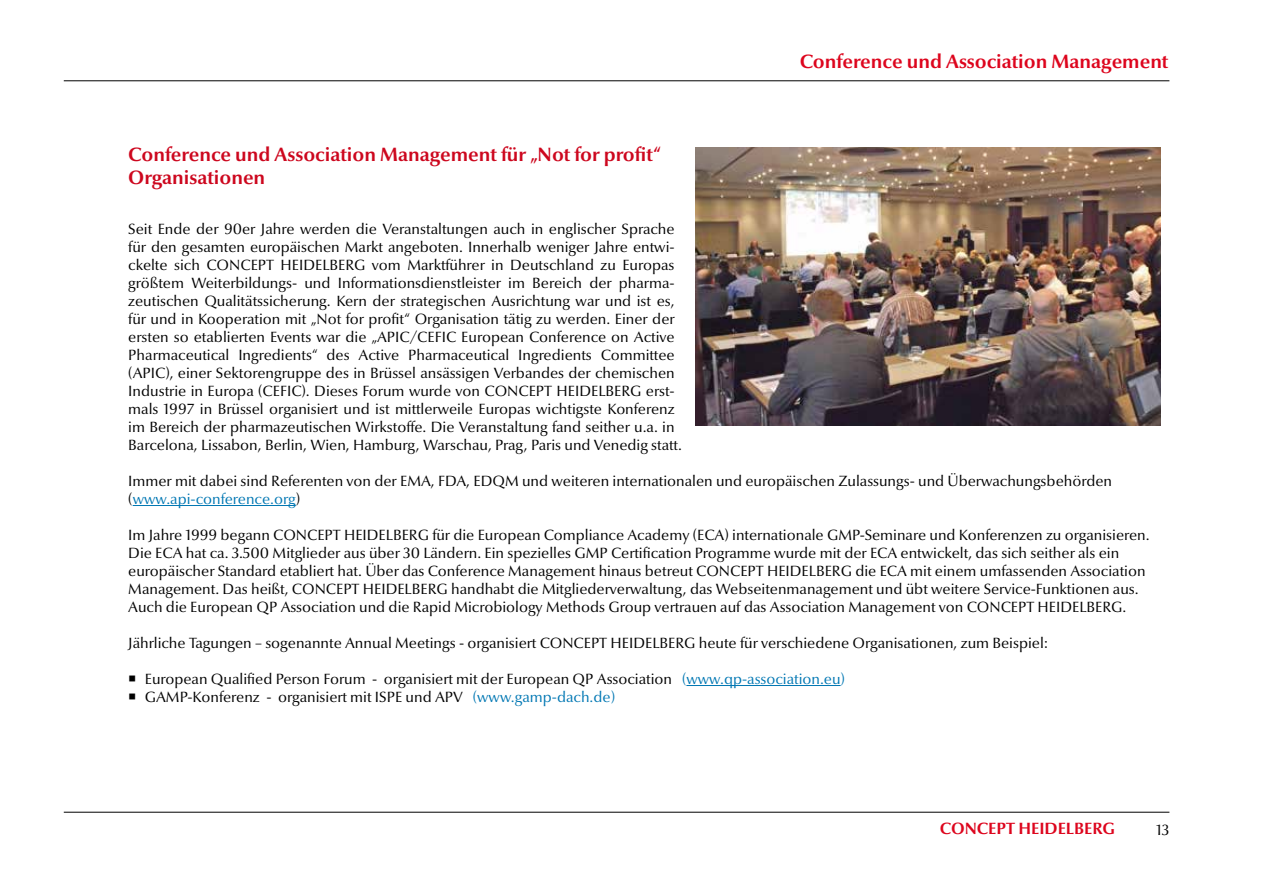
<style>
.page{position:relative;width:1263px;height:893px;background:#fff}
.page>*{position:absolute;margin:0;border:0;box-sizing:border-box;transform-origin:0 0}
.t1{font:700 19.5px/23.4px "Optima Nova LT";color:#cd071e}
.t2{font:700 19.5px "Optima Nova LT";color:#dd051d}
.t3{font:700 16.5px "Optima Nova LT";color:#dd051d}
.t4{font:15px/18px "Optima Nova LT";color:#000}
.s1{color:#0077b3}
</style>
<div class="page">
<hr style="left:64px;top:80px;width:1105px;height:1px;background:#000">
<hr style="left:64px;top:812px;width:1105px;height:1px;background:#000">
<hr style="left:133px;top:505px;width:163px;height:1px;background:#0077b3">
<hr style="left:686px;top:685px;width:155px;height:1px;background:#0077b3">
<img style="left:696px;top:148px;width:465px;height:278px">
<h1 class="t2" style="left:800px;top:50px;width:370px">Conference und Association Management</h1>
<h1 class="t1" style="left:128px;top:143px;width:534px">Conference und Association Management für „Not for profit“<br>Organisationen</h1>
<p class="t4" style="left:128px;top:220px;width:555px">Seit Ende der 90er Jahre werden die Veranstaltungen auch in englischer Sprache für den gesamten europäischen Markt angeboten. Innerhalb weniger Jahre entwi&shy;ckelte sich CONCEPT HEIDELBERG vom Marktführer in Deutschland zu Europas größtem Weiterbildungs- und Informationsdienstleister im Bereich der pharma&shy;zeutischen Qualitätssicherung. Kern der strategischen Ausrichtung war und ist es, für und in Kooperation mit „Not for profit“ Organisation tätig zu werden. Einer der ersten so etablierten Events war die „APIC/CEFIC European Conference on Active Pharmaceutical Ingredients“ des Active Pharmaceutical Ingredients Committee (APIC), einer Sektorengruppe des in Brüssel ansässigen Verbandes der chemischen Industrie in Europa (CEFIC). Dieses Forum wurde von CONCEPT HEIDELBERG erst&shy;mals 1997 in Brüssel organisiert und ist mittlerweile Europas wichtigste Konferenz im Bereich der pharmazeutischen Wirkstoffe. Die Veranstaltung fand seither u.a. in Barcelona, Lissabon, Berlin, Wien, Hamburg, Warschau, Prag, Paris und Venedig statt.</p>
<p class="t4" style="left:128px;top:472px;width:985px">Immer mit dabei sind Referenten von der EMA, FDA, EDQM und weiteren internationalen und europäischen Zulassungs- und Überwachungsbehörden (<span class="s1">www.api-conference.org</span>)</p>
<p class="t4" style="left:128px;top:526px;width:1023px">Im Jahre 1999 begann CONCEPT HEIDELBERG für die European Compliance Academy (ECA) internationale GMP-Seminare und Konferenzen zu organisieren.<br>Die ECA hat ca. 3.500 Mitglieder aus über 30 Ländern. Ein spezielles GMP Certification Programme wurde mit der ECA entwickelt, das sich seither als ein europäischer Standard etabliert hat. Über das Conference Management hinaus betreut CONCEPT HEIDELBERG die ECA mit einem umfassenden Association Management. Das heißt, CONCEPT HEIDELBERG handhabt die Mitgliederverwaltung, das Webseitenmanagement und übt weitere Service-Funktionen aus.<br>Auch die European QP Association und die Rapid Microbiology Methods Group vertrauen auf das Association Management von CONCEPT HEIDELBERG.</p>
<p class="t4" style="left:128px;top:634px;width:922px">Jährliche Tagungen – sogenannte Annual Meetings - organisiert CONCEPT HEIDELBERG heute für verschiedene Organisationen, zum Beispiel:</p>
<p class="t4" style="left:145px;top:670px;width:702px">European Qualified Person Forum - organisiert mit der European QP Association <span class="s1">(www.qp-association.eu)<br></span>GAMP-Konferenz - organisiert mit ISPE und APV <span class="s1">(www.gamp-dach.de)</span></p>
<p class="t3" style="left:940px;top:819px;width:177px">CONCEPT HEIDELBERG</p>
<p class="t4" style="left:1156px;top:822px;width:14px">13</p>
</div>
